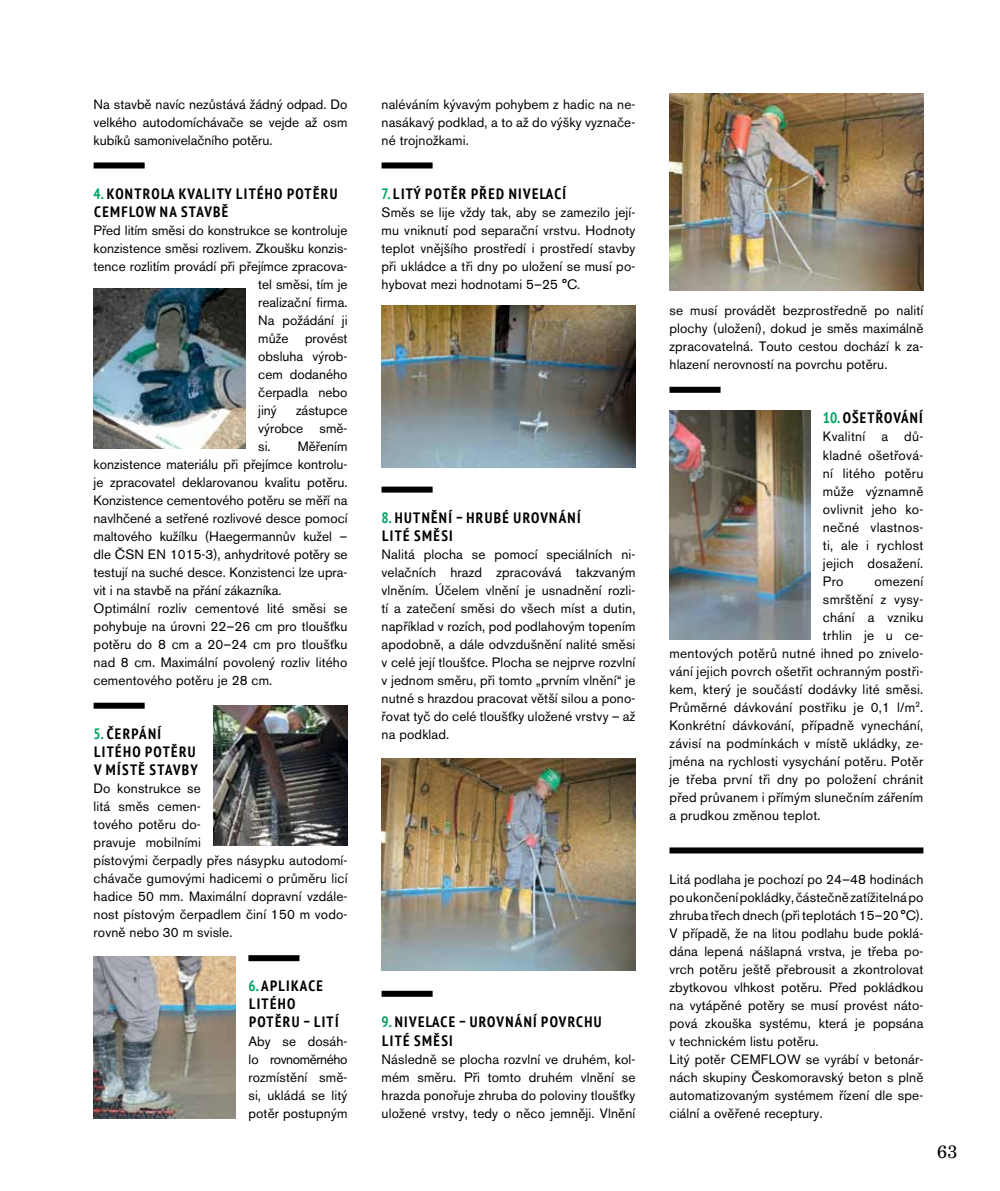
<style>
.page{position:relative;width:1000px;height:1191px;background:#fff}
.page>*{position:absolute;margin:0;border:0;box-sizing:border-box;transform-origin:0 0}
.t1{font:18px "New Century Schoolbook CE";color:#000}
.t2{font:700 condensed 15px/18px "PT Sans";letter-spacing:.09em;color:#000}
.t3{font:13.5px/18px "Akzidenz Grotesk BECE";letter-spacing:.01em;color:#000;text-align:justify}
.s1{color:#00a563}
</style>
<div class="page">
<div style="left:94px;top:162px;width:51px;height:6px;background:#000"></div>
<div style="left:94px;top:702px;width:51px;height:6px;background:#000"></div>
<div style="left:248px;top:955px;width:51px;height:6px;background:#000"></div>
<div style="left:381px;top:162px;width:51px;height:6px;background:#000"></div>
<div style="left:381px;top:486px;width:51px;height:6px;background:#000"></div>
<div style="left:381px;top:990px;width:51px;height:6px;background:#000"></div>
<div style="left:669px;top:387px;width:51px;height:6px;background:#000"></div>
<div style="left:669px;top:847px;width:254px;height:6px;background:#000"></div>
<img style="left:94px;top:288px;width:151px;height:160px">
<img style="left:213px;top:705px;width:134px;height:140px">
<img style="left:94px;top:957px;width:141px;height:161px">
<img style="left:381px;top:305px;width:254px;height:162px">
<img style="left:381px;top:759px;width:254px;height:212px">
<img style="left:669px;top:94px;width:254px;height:196px">
<img style="left:669px;top:411px;width:141px;height:228px">
<p class="t3" style="left:94px;top:96px;width:255px">Na stavbě navíc nezůstává žádný odpad. Do velkého autodomíchávače se vejde až osm kubíků samonivelačního potěru.</p>
<p class="t2" style="left:94px;top:185px;width:245px"><span class="s1">4.</span> KONTROLA KVALITY LITÉHO POTĚRU<br>CEMFLOW NA STAVBĚ</p>
<p class="t3" style="left:94px;top:222px;width:255px">Před litím směsi do konstrukce se kontroluje</p>
<p class="t3" style="left:94px;top:240px;width:255px">konzistence směsi rozlivem. Zkoušku konzis-</p>
<p class="t3" style="left:94px;top:258px;width:255px">tence rozlitím provádí při přejímce zpracova-</p>
<p class="t3" style="left:258px;top:276px;width:91px">tel směsi, tím je</p>
<p class="t3" style="left:258px;top:294px;width:91px">realizační firma.</p>
<p class="t3" style="left:258px;top:312px;width:91px">Na požádání ji</p>
<p class="t3" style="left:258px;top:330px;width:91px">může provést</p>
<p class="t3" style="left:258px;top:348px;width:91px">obsluha výrob-</p>
<p class="t3" style="left:258px;top:366px;width:91px">cem dodaného</p>
<p class="t3" style="left:258px;top:384px;width:91px">čerpadla nebo</p>
<p class="t3" style="left:258px;top:402px;width:20px">jiný</p>
<p class="t3" style="left:296px;top:402px;width:53px">zástupce</p>
<p class="t3" style="left:258px;top:420px;width:91px">výrobce smě-</p>
<p class="t3" style="left:258px;top:438px;width:91px">si. Měřením</p>
<p class="t3" style="left:94px;top:456px;width:255px">konzistence materiálu při přejímce kontrolu-</p>
<p class="t3" style="left:94px;top:474px;width:255px">je zpracovatel deklarovanou kvalitu potěru.</p>
<p class="t3" style="left:94px;top:492px;width:255px">Konzistence cementového potěru se měří na</p>
<p class="t3" style="left:94px;top:510px;width:255px">navlhčené a setřené rozlivové desce pomocí</p>
<p class="t3" style="left:94px;top:528px;width:255px">maltového kužílku (Haegermannův kužel –</p>
<p class="t3" style="left:94px;top:546px;width:255px">dle ČSN EN 1015-3), anhydritové potěry se</p>
<p class="t3" style="left:94px;top:564px;width:255px">testují na suché desce. Konzistenci lze upra-</p>
<p class="t3" style="left:94px;top:582px;width:189px">vit i na stavbě na přání zákazníka.</p>
<p class="t3" style="left:94px;top:600px;width:255px">Optimální rozliv cementové lité směsi se</p>
<p class="t3" style="left:94px;top:618px;width:255px">pohybuje na úrovni 22–26 cm pro tloušťku</p>
<p class="t3" style="left:94px;top:636px;width:255px">potěru do 8 cm a 20–24 cm pro tloušťku</p>
<p class="t3" style="left:94px;top:654px;width:255px">nad 8 cm. Maximální povolený rozliv litého</p>
<p class="t3" style="left:94px;top:671px;width:180px">cementového potěru je 28 cm.</p>
<p class="t2" style="left:94px;top:725px;width:106px"><span class="s1">5.</span> ČERPÁNÍ<br>LITÉHO POTĚRU<br>V MÍSTĚ STAVBY</p>
<p class="t3" style="left:94px;top:780px;width:255px;text-align:left">Do konstrukce se<br>litá směs cemen-<br>tového potěru do-<br>pravuje mobilními<br>pístovými čerpadly přes násypku autodomí&shy;chávače gumovými hadicemi o průměru licí hadice 50 mm. Maximální dopravní vzdále&shy;nost pístovým čerpadlem činí 150 m vodo&shy;rovně nebo 30 m svisle.</p>
<p class="t2" style="left:248px;top:977px;width:92px"><span class="s1">6.</span> APLIKACE<br>LITÉHO<br>POTĚRU – LITÍ</p>
<p class="t3" style="left:248px;top:1032px;width:101px">Aby se dosáh&shy;lo rovnoměrného rozmístění smě&shy;si, ukládá se litý potěr postupným</p>
<p class="t3" style="left:381px;top:96px;width:255px">naléváním kývavým pohybem z hadic na ne&shy;nasákavý podklad, a to až do výšky vyznače&shy;né trojnožkami.</p>
<p class="t2" style="left:381px;top:185px;width:186px"><span class="s1">7.</span> LITÝ POTĚR PŘED NIVELACÍ</p>
<p class="t3" style="left:381px;top:204px;width:255px">Směs se lije vždy tak, aby se zamezilo její&shy;mu vniknutí pod separační vrstvu. Hodnoty teplot vnějšího prostředí i prostředí stavby při ukládce a tři dny po uložení se musí po&shy;hybovat mezi hodnotami 5–25 °C.</p>
<p class="t2" style="left:381px;top:509px;width:200px"><span class="s1">8.</span> HUTNĚNÍ – HRUBÉ UROVNÁNÍ<br>LITÉ SMĚSI</p>
<p class="t3" style="left:381px;top:546px;width:255px">Nalitá plocha se pomocí speciálních ni&shy;velačních hrazd zpracovává takzvaným vlněním. Účelem vlnění je usnadnění rozli&shy;tí a zatečení směsi do všech míst a dutin, například v rozích, pod podlahovým topením apodobně, a dále odvzdušnění nalité směsi v celé její tloušťce. Plocha se nejprve rozvlní v jednom směru, při tomto „prvním vlnění“ je nutné s hrazdou pracovat větší silou a pono&shy;řovat tyč do celé tloušťky uložené vrstvy – až na podklad.</p>
<p class="t2" style="left:381px;top:1013px;width:221px"><span class="s1">9.</span> NIVELACE – UROVNÁNÍ POVRCHU<br>LITÉ SMĚSI</p>
<p class="t3" style="left:381px;top:1050px;width:255px">Následně se plocha rozvlní ve druhém, kol&shy;mém směru. Při tomto druhém vlnění se hrazda ponořuje zhruba do poloviny tloušťky uložené vrstvy, tedy o něco jemněji. Vlnění</p>
<p class="t3" style="left:669px;top:302px;width:255px">se musí provádět bezprostředně po nalití plochy (uložení), dokud je směs maximálně zpracovatelná. Touto cestou dochází k za&shy;hlazení nerovností na povrchu potěru.</p>
<p class="t2" style="left:822px;top:409px;width:101px"><span class="s1">10.</span> OŠETŘOVÁNÍ</p>
<p class="t3" style="left:822px;top:428px;width:102px">Kvalitní a dů&shy;kladné ošetřová&shy;ní litého potěru může významně ovlivnit jeho ko&shy;nečné vlastnos&shy;ti, ale i rychlost jejich dosažení.<br>Pro</p>
<p class="t3" style="left:874px;top:572px;width:50px">omezení</p>
<p class="t3" style="left:822px;top:590px;width:102px">smrštění z vysy-</p>
<p class="t3" style="left:822px;top:608px;width:102px">chání a vzniku</p>
<p class="t3" style="left:822px;top:626px;width:102px">trhlin je u ce-</p>
<p class="t3" style="left:669px;top:644px;width:255px">mentových potěrů nutné ihned po znivelo-</p>
<p class="t3" style="left:669px;top:662px;width:255px">vání jejich povrch ošetřit ochranným postři-</p>
<p class="t3" style="left:669px;top:680px;width:255px">kem, který je součástí dodávky lité směsi.</p>
<p class="t3" style="left:669px;top:698px;width:255px">Průměrné dávkování postřiku je 0,1 l/m<sup>2</sup>.</p>
<p class="t3" style="left:669px;top:716px;width:255px">Konkrétní dávkování, případně vynechání,</p>
<p class="t3" style="left:669px;top:734px;width:255px">závisí na podmínkách v místě ukládky, ze-</p>
<p class="t3" style="left:669px;top:752px;width:255px">jména na rychlosti vysychání potěru. Potěr</p>
<p class="t3" style="left:669px;top:770px;width:255px">je třeba první tři dny po položení chránit</p>
<p class="t3" style="left:669px;top:788px;width:255px">před průvanem i přímým slunečním zářením</p>
<p class="t3" style="left:669px;top:806px;width:153px">a prudkou změnou teplot.</p>
<p class="t3" style="left:669px;top:870px;width:255px;text-align:left">Litá podlaha je pochozí po 24–48 hodinách po ukončení pokládky, částečně zatížitelná po zhruba třech dnech (při teplotách 15–20 °C).<br>V případě, že na litou podlahu bude poklá&shy;dána lepená nášlapná vrstva, je třeba po&shy;vrch potěru ještě přebrousit a zkontrolovat zbytkovou vlhkost potěru. Před pokládkou na vytápěné potěry se musí provést náto&shy;pová zkouška systému, která je popsána v technickém listu potěru.<br>Litý potěr CEMFLOW se vyrábí v betonár&shy;nách skupiny Českomoravský beton s plně automatizovaným systémem řízení dle spe&shy;ciální a ověřené receptury.</p>
<h1 class="t1" style="left:936px;top:1141px;width:22px">63</h1>
</div>
